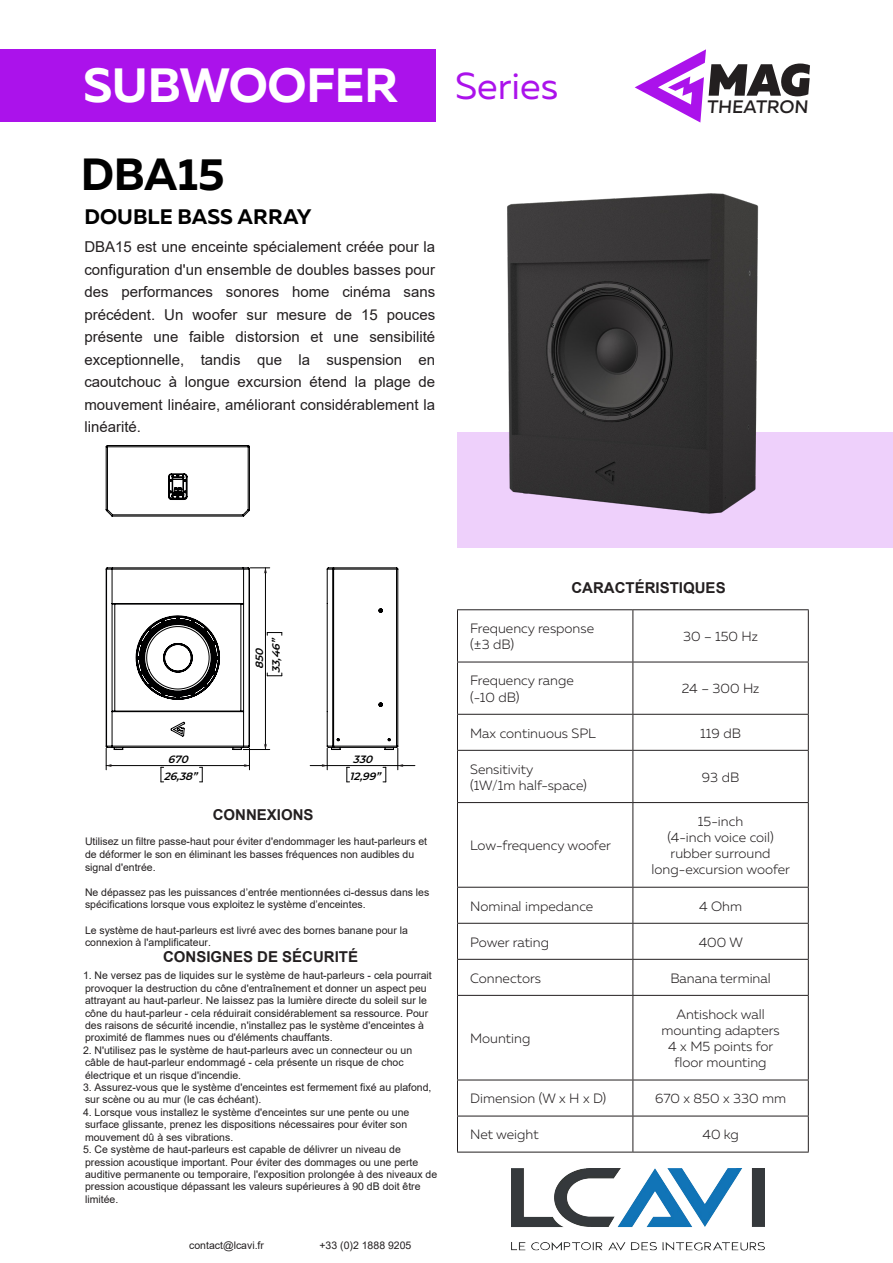
<style>
.page{position:relative;width:893px;height:1263px;background:#fff}
.page>*{position:absolute;margin:0;border:0;box-sizing:border-box;transform-origin:0 0}
.t1{font:700 48px "Muller";letter-spacing:-.005em;color:#fff}
.t2{font:700 45px "Muller";letter-spacing:-.005em;color:#000}
.t3{font:700 43.5px "Muller";letter-spacing:-.01em;color:#fff}
.t4{font:700 21px "Muller";letter-spacing:.005em;color:#000}
.t5{font:500 18px "Muller";color:#231f20}
.t6{font:15px/22.5px "Arial";color:#231f20;text-align:justify}
.t7{font:700 15px "Arial";color:#231f20}
.t8{font:300 13.5px/16.2px "Muller";color:#231f20}
.t9{font:10.5px/12.5px "Arial";color:#231f20}
.t10{font:italic 600 10.5px/16.4px "Montserrat";color:#000001;text-align:center}
.s1{font-weight:400;font-size:37.5px;color:#ab12eb}
</style>
<div class="page">
<div style="left:1px;top:50px;width:435px;height:72px;background:#ab12eb"></div>
<svg style="left:635px;top:49px;width:175px;height:74px"></svg>
<div style="left:1px;top:49px;width:435px;height:71px;background:#ab12eb"></div>
<div style="left:457px;top:432px;width:436px;height:116px;background:#eed0fb"></div>
<hr style="left:457px;top:609px;width:176px;height:1px;background:#231f20">
<hr style="left:457px;top:610px;width:1px;height:52px;background:#231f20">
<hr style="left:633px;top:609px;width:176px;height:1px;background:#231f20">
<hr style="left:632px;top:610px;width:1px;height:52px;background:#231f20">
<hr style="left:808px;top:610px;width:1px;height:52px;background:#231f20">
<hr style="left:457px;top:662px;width:176px;height:1px;background:#231f20">
<hr style="left:457px;top:662px;width:1px;height:52px;background:#231f20">
<hr style="left:633px;top:662px;width:176px;height:1px;background:#231f20">
<hr style="left:632px;top:662px;width:1px;height:52px;background:#231f20">
<hr style="left:808px;top:662px;width:1px;height:52px;background:#231f20">
<hr style="left:457px;top:714px;width:176px;height:1px;background:#231f20">
<hr style="left:457px;top:715px;width:1px;height:35px;background:#231f20">
<hr style="left:633px;top:714px;width:176px;height:1px;background:#231f20">
<hr style="left:632px;top:715px;width:1px;height:35px;background:#231f20">
<hr style="left:808px;top:715px;width:1px;height:35px;background:#231f20">
<hr style="left:457px;top:750px;width:176px;height:1px;background:#231f20">
<hr style="left:457px;top:751px;width:1px;height:51px;background:#231f20">
<hr style="left:633px;top:750px;width:176px;height:1px;background:#231f20">
<hr style="left:632px;top:751px;width:1px;height:51px;background:#231f20">
<hr style="left:808px;top:751px;width:1px;height:51px;background:#231f20">
<hr style="left:457px;top:802px;width:176px;height:1px;background:#231f20">
<hr style="left:457px;top:803px;width:1px;height:84px;background:#231f20">
<hr style="left:633px;top:802px;width:176px;height:1px;background:#231f20">
<hr style="left:632px;top:803px;width:1px;height:84px;background:#231f20">
<hr style="left:808px;top:803px;width:1px;height:84px;background:#231f20">
<hr style="left:457px;top:887px;width:176px;height:1px;background:#231f20">
<hr style="left:457px;top:887px;width:1px;height:36px;background:#231f20">
<hr style="left:633px;top:887px;width:176px;height:1px;background:#231f20">
<hr style="left:632px;top:887px;width:1px;height:36px;background:#231f20">
<hr style="left:808px;top:887px;width:1px;height:36px;background:#231f20">
<hr style="left:457px;top:923px;width:176px;height:1px;background:#231f20">
<hr style="left:457px;top:924px;width:1px;height:35px;background:#231f20">
<hr style="left:633px;top:923px;width:176px;height:1px;background:#231f20">
<hr style="left:632px;top:924px;width:1px;height:35px;background:#231f20">
<hr style="left:808px;top:924px;width:1px;height:35px;background:#231f20">
<hr style="left:457px;top:959px;width:176px;height:1px;background:#231f20">
<hr style="left:457px;top:960px;width:1px;height:35px;background:#231f20">
<hr style="left:633px;top:959px;width:176px;height:1px;background:#231f20">
<hr style="left:632px;top:960px;width:1px;height:35px;background:#231f20">
<hr style="left:808px;top:960px;width:1px;height:35px;background:#231f20">
<hr style="left:457px;top:995px;width:176px;height:1px;background:#231f20">
<hr style="left:457px;top:996px;width:1px;height:84px;background:#231f20">
<hr style="left:633px;top:995px;width:176px;height:1px;background:#231f20">
<hr style="left:632px;top:996px;width:1px;height:84px;background:#231f20">
<hr style="left:808px;top:996px;width:1px;height:84px;background:#231f20">
<hr style="left:457px;top:1080px;width:176px;height:1px;background:#231f20">
<hr style="left:457px;top:1080px;width:1px;height:36px;background:#231f20">
<hr style="left:633px;top:1080px;width:176px;height:1px;background:#231f20">
<hr style="left:632px;top:1080px;width:1px;height:36px;background:#231f20">
<hr style="left:808px;top:1080px;width:1px;height:36px;background:#231f20">
<hr style="left:457px;top:1116px;width:176px;height:1px;background:#231f20">
<hr style="left:457px;top:1116px;width:1px;height:36px;background:#231f20">
<hr style="left:633px;top:1116px;width:176px;height:1px;background:#231f20">
<hr style="left:632px;top:1116px;width:1px;height:36px;background:#231f20">
<hr style="left:808px;top:1116px;width:1px;height:36px;background:#231f20">
<hr style="left:457px;top:1152px;width:176px;height:1px;background:#231f20">
<hr style="left:633px;top:1152px;width:176px;height:1px;background:#231f20">
<img style="left:507px;top:193px;width:252px;height:321px">
<svg style="left:105px;top:567px;width:178px;height:216px"></svg>
<svg style="left:310px;top:567px;width:105px;height:216px"></svg>
<svg style="left:105px;top:445px;width:145px;height:72px"></svg>
<img style="left:512px;top:1168px;width:252px;height:82px">
<h1 class="t1" style="left:83px;top:55px;width:477px">SUBWOOFER <span class="s1">Series</span></h1>
<h3 class="t3" style="left:82px;top:59px;width:337px">PERFORMANCE</h3>
<p class="t2" style="left:81px;top:146px;width:145px">DBA15</p>
<p class="t4" style="left:84px;top:203px;width:229px">DOUBLE BASS ARRAY</p>
<p class="t6" style="left:84px;top:236px;width:352px">DBA15 est une enceinte spécialement créée pour la configuration d'un ensemble de doubles basses pour des performances sonores home cinéma sans précédent. Un woofer sur mesure de 15 pouces présente une faible distorsion et une sensibilité exceptionnelle, tandis que la suspension en caoutchouc à longue excursion étend la plage de mouvement linéaire, améliorant considérablement la linéarité.</p>
<h3 class="t5" style="left:707px;top:95px;width:105px">THEATRON</h3>
<p class="t7" style="left:571px;top:577px;width:156px">CARACTÉRISTIQUES</p>
<p class="t10" style="left:164px;top:751px;width:38px">670<br>26,38”</p>
<p class="t10" style="left:251px;top:673px;width:39px;rotate:-90deg">850<br>33,46”</p>
<p class="t10" style="left:350px;top:751px;width:36px">330<br>12,99”</p>
<p class="t7" style="left:213px;top:804px;width:102px">CONNEXIONS</p>
<p class="t9" style="left:85px;top:835px;width:344px">Utilisez un filtre passe-haut pour éviter d'endommager les haut-parleurs et de déformer le son en éliminant les basses fréquences non audibles du signal d'entrée.</p>
<p class="t9" style="left:85px;top:886px;width:346px">Ne dépassez pas les puissances d’entrée mentionnées ci-dessus dans les spécifications lorsque vous exploitez le système d’enceintes.</p>
<p class="t9" style="left:85px;top:923px;width:324px">Le système de haut-parleurs est livré avec des bornes banane pour la connexion à l'amplificateur.</p>
<p class="t7" style="left:163px;top:946px;width:197px">CONSIGNES DE SÉCURITÉ</p>
<p class="t9" style="left:83px;top:969px;width:350px">1. Ne versez pas de liquides sur le système de haut-parleurs - cela pourrait provoquer la destruction du cône d'entraînement et donner un aspect peu attrayant au haut-parleur. Ne laissez pas la lumière directe du soleil sur le cône du haut-parleur - cela réduirait considérablement sa ressource. Pour des raisons de sécurité incendie, n'installez pas le système d'enceintes à proximité de flammes nues ou d'éléments chauffants.</p>
<p class="t9" style="left:83px;top:1044px;width:331px">2. N'utilisez pas le système de haut-parleurs avec un connecteur ou un câble de haut-parleur endommagé - cela présente un risque de choc électrique et un risque d'incendie.</p>
<p class="t9" style="left:83px;top:1081px;width:350px">3. Assurez-vous que le système d'enceintes est fermement fixé au plafond, sur scène ou au mur (le cas échéant).</p>
<p class="t9" style="left:83px;top:1106px;width:328px">4. Lorsque vous installez le système d'enceintes sur une pente ou une surface glissante, prenez les dispositions nécessaires pour éviter son mouvement dû à ses vibrations.</p>
<p class="t9" style="left:83px;top:1143px;width:356px">5. Ce système de haut-parleurs est capable de délivrer un niveau de pression acoustique important. Pour éviter des dommages ou une perte auditive permanente ou temporaire, l'exposition prolongée à des niveaux de pression acoustique dépassant les valeurs supérieures à 90 dB doit être limitée.</p>
<p class="t9" style="left:189px;top:1239px;width:76px">contact@lcavi.fr</p>
<p class="t9" style="left:319px;top:1239px;width:93px">+33 (0)2 1888 9205</p>
<p class="t8" style="left:470px;top:620px;width:125px">Frequency response (±3 dB)</p>
<p class="t8" style="left:683px;top:628px;width:76px">30 – 150 Hz</p>
<p class="t8" style="left:470px;top:672px;width:105px">Frequency range (-10 dB)</p>
<p class="t8" style="left:682px;top:680px;width:79px">24 – 300 Hz</p>
<p class="t8" style="left:470px;top:725px;width:127px">Max continuous SPL</p>
<p class="t8" style="left:700px;top:725px;width:42px">119 dB</p>
<p class="t8" style="left:470px;top:761px;width:118px">Sensitivity<br>(1W/1m half-space)</p>
<p class="t8" style="left:702px;top:769px;width:39px">93 dB</p>
<p class="t8" style="left:470px;top:837px;width:142px">Low-frequency woofer</p>
<p class="t8" style="left:667px;top:813px;width:108px;text-align:center">15-inch<br>(4-inch voice coil)</p>
<p class="t8" style="left:652px;top:845px;width:140px;text-align:center">rubber surround long-excursion woofer</p>
<p class="t8" style="left:470px;top:897px;width:125px">Nominal impedance</p>
<p class="t8" style="left:699px;top:897px;width:45px">4 Ohm</p>
<p class="t8" style="left:470px;top:934px;width:80px">Power rating</p>
<p class="t8" style="left:699px;top:934px;width:46px">400 W</p>
<p class="t8" style="left:470px;top:970px;width:72px">Connectors</p>
<p class="t8" style="left:670px;top:970px;width:102px">Banana terminal</p>
<p class="t8" style="left:470px;top:1030px;width:62px">Mounting</p>
<p class="t8" style="left:676px;top:1006px;width:90px">Antishock wall</p>
<p class="t8" style="left:661px;top:1022px;width:120px">mounting adapters</p>
<p class="t8" style="left:668px;top:1038px;width:107px">4 x M5 points for</p>
<p class="t8" style="left:675px;top:1054px;width:94px">floor mounting</p>
<p class="t8" style="left:470px;top:1090px;width:138px">Dimension (W x H x D)</p>
<p class="t8" style="left:655px;top:1090px;width:133px">670 x 850 х 330 mm</p>
<p class="t8" style="left:470px;top:1126px;width:70px">Net weight</p>
<p class="t8" style="left:702px;top:1126px;width:38px">40 kg</p>
</div>
